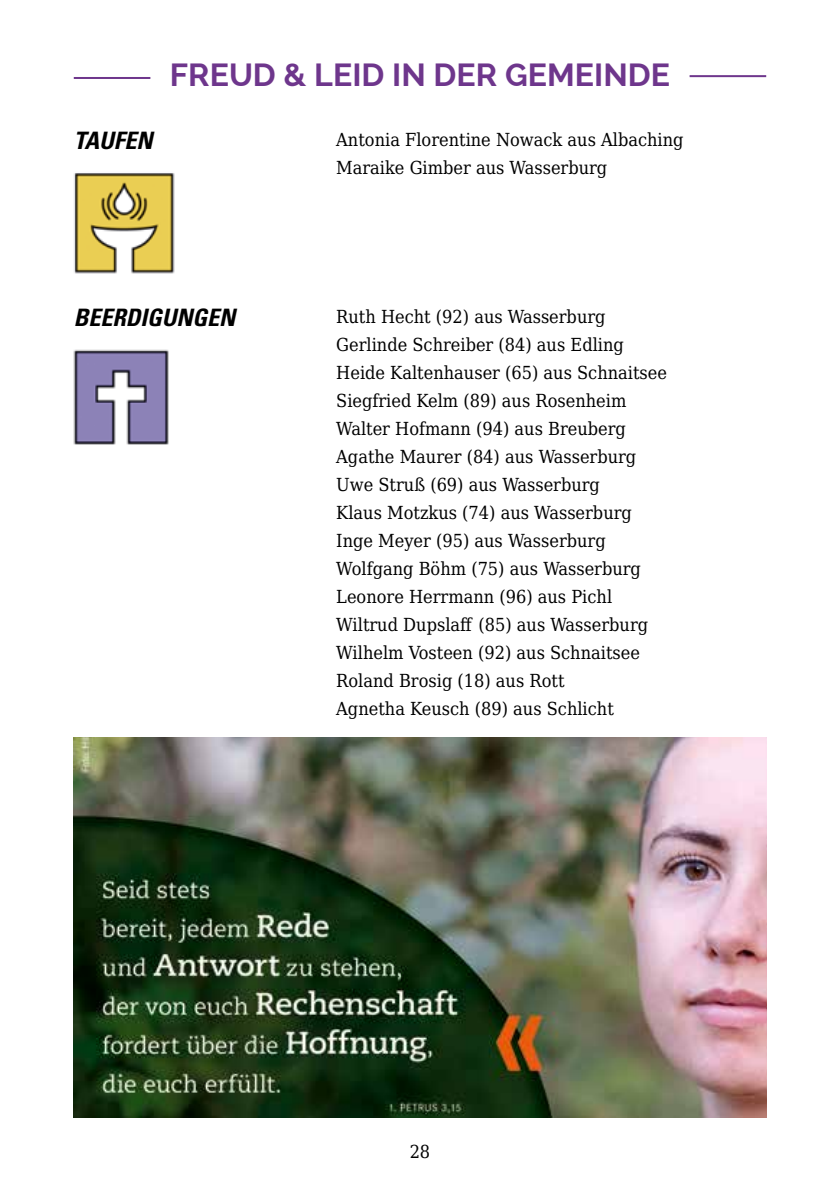
<style>
.page{position:relative;width:840px;height:1191px;background:#fff}
.page>*{position:absolute;margin:0;border:0;box-sizing:border-box;transform-origin:0 0}
.t1{font:700 32px "Raleway";color:#6e368c}
.t2{font:italic 700 condensed 24px "Univers LT Std";color:#000}
.t3{font:18px/28px "DejaVu Serif Condensed";color:#000}
</style>
<div class="page">
<img style="left:73px;top:349px;width:96px;height:96px">
<img style="left:74px;top:173px;width:101px;height:101px">
<hr style="left:74px;top:77px;width:76px;height:2px;background:#6e368c">
<hr style="left:689px;top:75px;width:76px;height:2px;background:#6e368c">
<img style="left:74px;top:737px;width:691px;height:380px">
<h1 class="t1" style="left:170px;top:57px;width:501px">FREUD &amp; LEID IN DER GEMEINDE</h1>
<h2 class="t2" style="left:74px;top:126px;width:80px">TAUFEN</h2>
<p class="t3" style="left:336px;top:123px;width:348px">Antonia Florentine Nowack aus Albaching<br>Maraike Gimber aus Wasserburg</p>
<h2 class="t2" style="left:74px;top:303px;width:163px">BEERDIGUNGEN</h2>
<p class="t3" style="left:336px;top:301px;width:332px">Ruth Hecht (92) aus Wasserburg Gerlinde Schreiber (84) aus Edling Heide Kaltenhauser (65) aus Schnaitsee Siegfried Kelm (89) aus Rosenheim Walter Hofmann (94) aus Breuberg Agathe Maurer (84) aus Wasserburg Uwe Struß (69) aus Wasserburg<br>Klaus Motzkus (74) aus Wasserburg Inge Meyer (95) aus Wasserburg Wolfgang Böhm (75) aus Wasserburg Leonore Herrmann (96) aus Pichl Wiltrud Dupslaff (85) aus Wasserburg Wilhelm Vosteen (92) aus Schnaitsee Roland Brosig (18) aus Rott<br>Agnetha Keusch (89) aus Schlicht</p>
<p class="t3" style="left:409px;top:1135px;width:22px">28</p>
</div>
